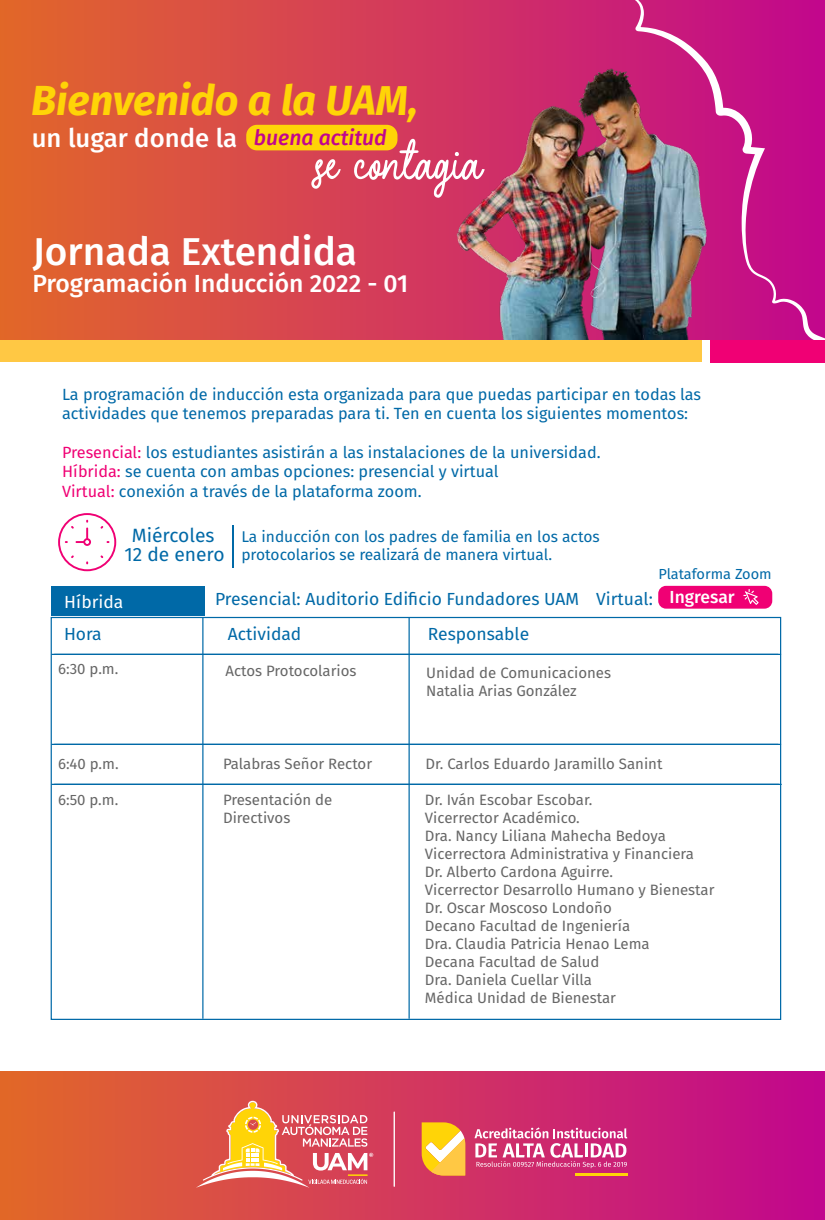
<style>
.page{position:relative;width:825px;height:1220px;background:#fff}
.page>*{position:absolute;margin:0;border:0;box-sizing:border-box;transform-origin:0 0}
.t1{font:62.5px "Hearthline";color:#fff}
.t2{font:italic 700 42px "Fira Sans";color:#ffd407}
.t3{font:500 38.88px "Fira Sans";color:#fff}
.t4{font:500 25.75px "Fira Sans";color:#fff}
.t5{font:500 24.75px "Fira Sans";color:#fff}
.t6{font:19.25px/18.6px "Fira Sans";color:#0069a7;text-align:center}
.t7{font:17.5px "Fira Sans";color:#0069a7}
.t8{font:500 17.5px "Fira Sans";color:#fff}
.t9{font:17.5px "Fira Sans";color:#fff}
.t10{font:16.25px/19.5px "Fira Sans";color:#0069a7}
.t11{font:15.5px/18.6px "Fira Sans";color:#0069a7}
.t12{font:15px/18px "Fira Sans";color:#666}
.t13{font:14.62px "Fira Sans";color:#0069a7}
.s1{font-style:italic;font-size:21.12px;color:#c0058f}
.s2{color:#f00074}
</style>
<div class="page">
<svg style="left:0;top:0;width:621px;height:340px;background:#da4f43"></svg>
<img style="left:339px;top:54px;width:282px;height:286px">
<hr style="left:202px;top:618px;width:1px;height:401px;background:#0069a7">
<hr style="left:52px;top:654px;width:726px;height:1px;background:#0069a7">
<hr style="left:52px;top:744px;width:726px;height:1px;background:#0069a7">
<hr style="left:52px;top:784px;width:727px;height:1px;background:#0069a7">
<div style="left:1px;top:1071px;width:824px;height:149px;background:linear-gradient(to right,#e2682a,#c2078f)"></div>
<hr style="left:575px;top:1174px;width:53px;height:2px;background:#ffd407">
<svg style="left:474px;top:1127px;width:153px;height:41px"></svg>
<svg style="left:422px;top:1122px;width:43px;height:53px"></svg>
<svg style="left:196px;top:1101px;width:177px;height:87px;background:#e37a63"></svg>
<hr style="left:394px;top:1112px;width:1px;height:75px;background:#fff">
<svg style="left:58px;top:513px;width:58px;height:58px"></svg>
<hr style="left:409px;top:618px;width:1px;height:401px;background:#0069a7">
<hr style="left:54px;top:654px;width:727px;height:1px;background:#0069a7">
<hr style="left:54px;top:744px;width:727px;height:1px;background:#0069a7">
<hr style="left:54px;top:784px;width:727px;height:1px;background:#0069a7">
<svg style="left:621px;top:0;width:204px;height:363px;background:#b13383"></svg>
<div style="left:0;top:340px;width:702px;height:21px;background:#ffc844"></div>
<div style="left:710px;top:340px;width:115px;height:22px;background:#f00074"></div>
<div style="left:246px;top:125px;width:151px;height:25px;background:#ffd407;border-radius:11px"></div>
<div style="left:658px;top:586px;width:114px;height:23px;background:#f00074;border-radius:8px"></div>
<svg style="left:743px;top:589px;width:16px;height:16px"></svg>
<div style="left:51px;top:586px;width:154px;height:30px;background:#0069a7"></div>
<hr style="left:232px;top:525px;width:2px;height:42px;background:#0069a7">
<h2 class="t2" style="left:31px;top:64px;width:389px">Bienvenido a la UAM,</h2>
<h3 class="t4" style="left:32px;top:117px;width:357px">un lugar donde la <span class="s1">buena actitud</span></h3>
<h1 class="t1" style="left:315px;top:125px;width:168px">se contagia</h1>
<h3 class="t3" style="left:33px;top:221px;width:326px">Jornada Extendida</h3>
<h3 class="t5" style="left:32px;top:264px;width:377px">Programación Inducción 2022 - 01</h3>
<p class="t10" style="left:62px;top:384px;width:641px">La programación de inducción esta organizada para que puedas participar en todas las actividades que tenemos preparadas para ti. Ten en cuenta los siguientes momentos:</p>
<p class="t10" style="left:62px;top:442px;width:540px"><span class="s2">Presencial:</span> los estudiantes asistirán a las instalaciones de la universidad.<br><span class="s2">Híbrida:</span> se cuenta con ambas opciones: presencial y virtual<br><span class="s2">Virtual:</span> conexión a través de la plataforma zoom.</p>
<p class="t6" style="left:124px;top:526px;width:102px">Miércoles<br>12 de enero</p>
<p class="t11" style="left:241px;top:526px;width:360px">La inducción con los padres de familia en los actos protocolarios se realizará de manera virtual.</p>
<p class="t13" style="left:658px;top:563px;width:115px">Plataforma Zoom</p>
<p class="t8" style="left:670px;top:583px;width:67px">Ingresar</p>
<p class="t9" style="left:64px;top:589px;width:61px">Híbrida</p>
<p class="t7" style="left:215px;top:586px;width:439px">Presencial: Auditorio Edificio Fundadores UAM Virtual:</p>
<p class="t7" style="left:64px;top:621px;width:39px">Hora</p>
<p class="t7" style="left:228px;top:621px;width:75px">Actividad</p>
<p class="t12" style="left:58px;top:659px;width:62px">6:30 p.m.</p>
<p class="t12" style="left:226px;top:661px;width:133px">Actos Protocolarios</p>
<p class="t12" style="left:58px;top:754px;width:62px">6:40 p.m.</p>
<p class="t12" style="left:58px;top:790px;width:62px">6:50 p.m.</p>
<p class="t12" style="left:223px;top:754px;width:151px">Palabras Señor Rector</p>
<p class="t12" style="left:223px;top:790px;width:111px">Presentación de<br>Directivos</p>
<p class="t7" style="left:428px;top:621px;width:103px">Responsable</p>
<p class="t12" style="left:426px;top:663px;width:186px">Unidad de Comunicaciones<br>Natalia Arias González</p>
<p class="t12" style="left:426px;top:754px;width:238px">Dr. Carlos Eduardo Jaramillo Sanint</p>
<p class="t12" style="left:425px;top:790px;width:291px">Dr. Iván Escobar Escobar.<br>Vicerrector Académico.<br>Dra. Nancy Liliana Mahecha Bedoya<br>Vicerrectora Administrativa y Financiera<br>Dr. Alberto Cardona Aguirre.<br>Vicerrector Desarrollo Humano y Bienestar<br>Dr. Oscar Moscoso Londoño<br>Decano Facultad de Ingeniería<br>Dra. Claudia Patricia Henao Lema<br>Decana Facultad de Salud<br>Dra. Daniela Cuellar Villa<br>Médica Unidad de Bienestar</p>
</div>
